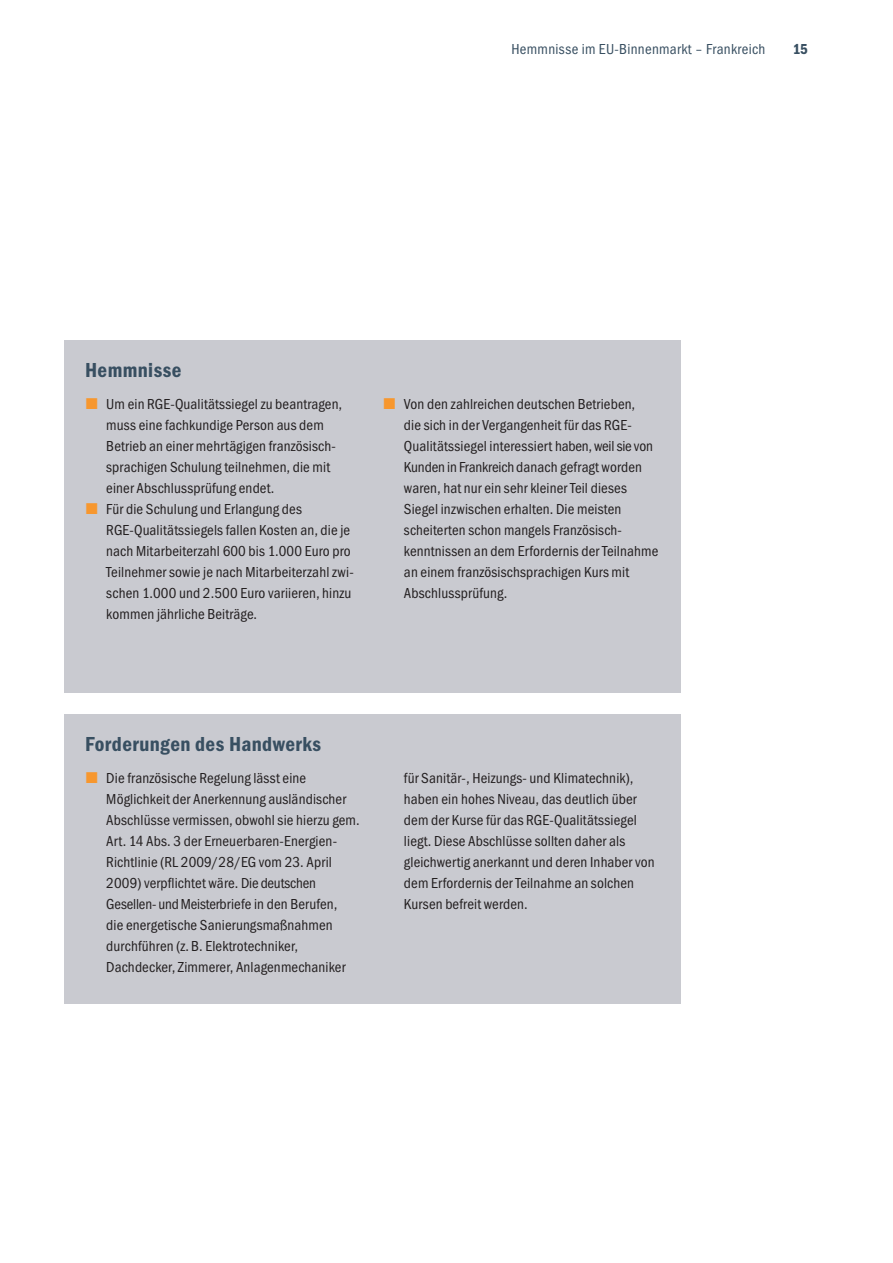
<style>
.page{position:relative;width:893px;height:1263px;background:#fff}
.page>*{position:absolute;margin:0;border:0;box-sizing:border-box;transform-origin:0 0}
.t1{font:600 condensed 21px "Franklin Gothic";letter-spacing:.02em;color:#384f61}
.t2{font:condensed 15px/21px "Franklin Gothic";letter-spacing:.01em;color:#231f20}
.t3{font:condensed 15px "Franklin Gothic";letter-spacing:.02em;color:#384f61}
.t4{font:600 condensed 15px "Franklin Gothic";color:#384f61}
</style>
<div class="page">
<div style="left:64px;top:340px;width:616px;height:353px;background:#c9cad0"></div>
<div style="left:64px;top:714px;width:616px;height:289px;background:#c9cad0"></div>
<h1 class="t1" style="left:85px;top:363px;width:98px">Hemmnisse</h1>
<p class="t3" style="left:511px;top:43px;width:256px">Hemmnisse im EU-Binnenmarkt – Frankreich</p>
<p class="t4" style="left:793px;top:43px;width:17px">15</p>
<p class="t2" style="left:106px;top:394px;width:249px">Um ein RGE-Qualitätssiegel zu beantragen, muss eine fachkundige Person aus dem Betrieb an einer mehrtägigen französisch&shy;sprachigen Schulung teilnehmen, die mit einer Abschlussprüfung endet.<br>Für die Schulung und Erlangung des RGE-Qualitätssiegels fallen Kosten an, die je nach Mitarbeiterzahl 600 bis 1.000 Euro pro Teilnehmer sowie je nach Mitarbeiterzahl zwi&shy;schen 1.000 und 2.500 Euro variieren, hinzu kommen jährliche Beiträge.</p>
<p class="t2" style="left:404px;top:394px;width:256px">Von den zahlreichen deutschen Betrieben,<br>die sich in der Vergangenheit für das RGE-Qualitätssiegel interessiert haben, weil sie von Kunden in Frankreich danach gefragt worden waren, hat nur ein sehr kleiner Teil dieses Siegel inzwischen erhalten. Die meisten scheiterten schon mangels Französisch&shy;kenntnissen an dem Erfordernis der Teilnahme an einem französischsprachigen Kurs mit Abschlussprüfung.</p>
<h1 class="t1" style="left:85px;top:737px;width:238px">Forderungen des Handwerks</h1>
<p class="t2" style="left:106px;top:769px;width:255px">Die französische Regelung lässt eine Möglichkeit der Anerkennung ausländischer Abschlüsse vermissen, obwohl sie hierzu gem.<br>Art. 14 Abs. 3 der Erneuerbaren-Energien-Richtlinie (RL 2009/28/EG vom 23. April 2009) verpflichtet wäre. Die deutschen Gesellen- und Meisterbriefe in den Berufen,<br>die energetische Sanierungsmaßnahmen durchführen (z. B. Elektrotechniker, Dachdecker, Zimmerer, Anlagenmechaniker</p>
<p class="t2" style="left:404px;top:769px;width:252px">für Sanitär-, Heizungs- und Klimatechnik), haben ein hohes Niveau, das deutlich über dem der Kurse für das RGE-Qualitätssiegel liegt. Diese Abschlüsse sollten daher als gleichwertig anerkannt und deren Inhaber von dem Erfordernis der Teilnahme an solchen Kursen befreit werden.</p>
</div>
